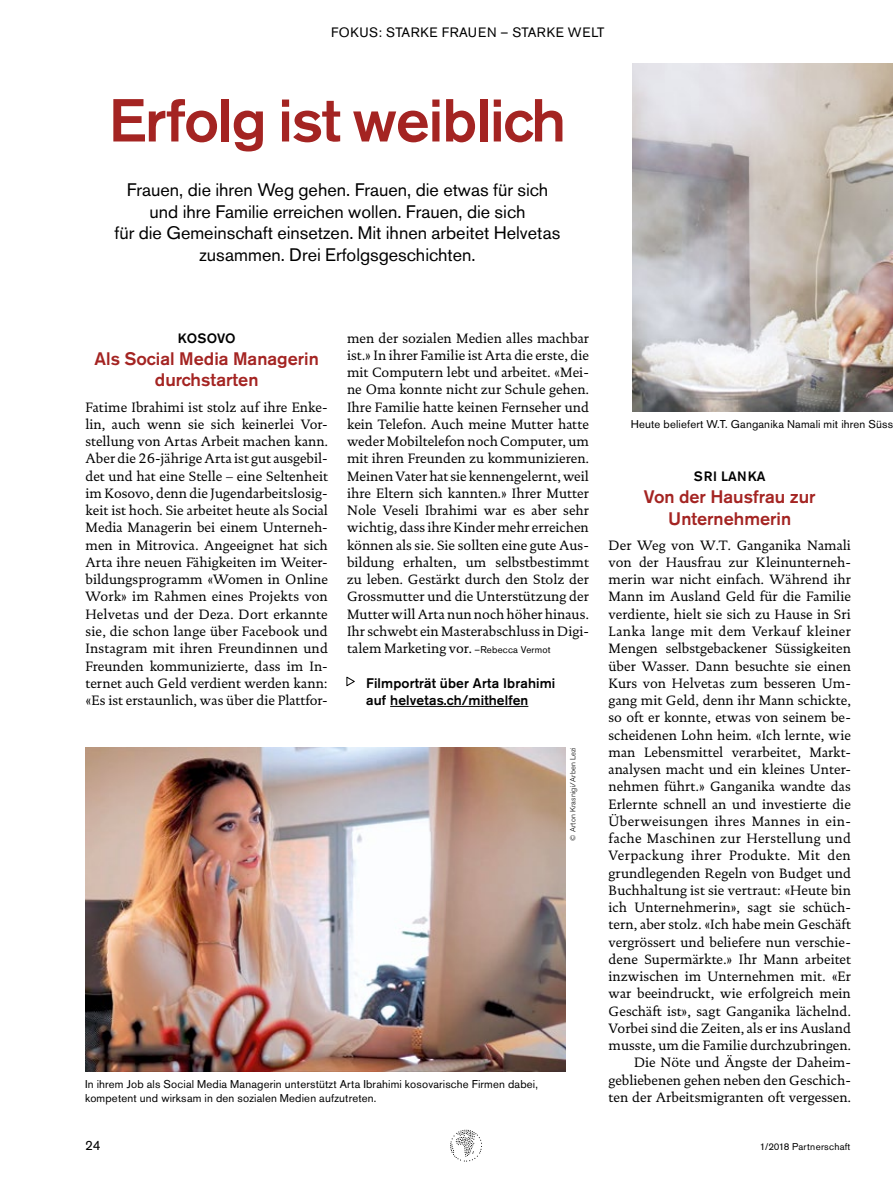
<style>
.page{position:relative;width:893px;height:1191px;background:#fff}
.page>*{position:absolute;margin:0;border:0;box-sizing:border-box;transform-origin:0 0}
.t1{font:500 60px "Akzidenz Grotesk BE";letter-spacing:-.02em;color:#a42422}
.t2{font:18px/21.5px "Akzidenz Grotesk BE";color:#000;text-align:center}
.t3{font:500 18px/21px "Akzidenz Grotesk BE";color:#a42422;text-align:center}
.t4{font:13.8px/17.2px "DTL Documenta TOT";color:#000;text-align:justify}
.t5{font:500 13.8px/17.2px "Akzidenz Grotesk BE";letter-spacing:.01em;color:#000}
.t6{font:13.5px "Akzidenz Grotesk BE";letter-spacing:.045em;color:#000}
.t7{font:500 13.5px "Akzidenz Grotesk BE";letter-spacing:.04em;color:#000}
.t8{font:500 13.5px "Akzidenz Grotesk BE";letter-spacing:.02em;color:#000}
.t9{font:11.25px/13.8px "Akzidenz Grotesk BE";letter-spacing:.015em;color:#000}
.t10{font:9.75px "Akzidenz Grotesk BE";letter-spacing:.02em;color:#000}
.t11{font:300 7.5px "Akzidenz Grotesk BE";letter-spacing:.02em;color:#000}
.s1{font-family:"Akzidenz Grotesk BE";font-size:9.6px}
</style>
<div class="page">
<img style="left:632px;top:64px;width:261px;height:348px">
<img style="left:85px;top:747px;width:481px;height:324px">
<hr style="left:390px;top:706px;width:138px;height:1px;background:#000">
<svg style="left:346px;top:676px;width:9px;height:11px"></svg>
<svg style="left:450px;top:1129px;width:32px;height:32px"></svg>
<p class="t6" style="left:331px;top:25px;width:275px">FOKUS: STARKE FRAUEN – STARKE WELT</p>
<h1 class="t1" style="left:109px;top:84px;width:459px">Erfolg ist weiblich</h1>
<h2 class="t2" style="left:115px;top:179px;width:447px">Frauen, die ihren Weg gehen. Frauen, die etwas für sich und ihre Familie erreichen wollen. Frauen, die sich<br>für die Gemeinschaft einsetzen. Mit ihnen arbeitet Helvetas zusammen. Drei Erfolgsgeschichten.</h2>
<p class="t8" style="left:178px;top:330px;width:59px">KOSOVO</p>
<h2 class="t3" style="left:95px;top:348px;width:226px">Als Social Media Managerin durchstarten</h2>
<p class="t4" style="left:86px;top:398px;width:244px">Fatime Ibrahimi ist stolz auf ihre Enke&shy;lin, auch wenn sie sich keinerlei Vor&shy;stellung von Artas Arbeit machen kann.<br>Aber die 26-jährige Arta ist gut ausgebil&shy;det und hat eine Stelle – eine Seltenheit im Kosovo, denn die Jugendarbeitslosig&shy;keit ist hoch. Sie arbeitet heute als Social Media Managerin bei einem Unterneh&shy;men in Mitrovica. Angeeignet hat sich Arta ihre neuen Fähigkeiten im Weiter&shy;bildungsprogramm «Women in Online Work» im Rahmen eines Projekts von Helvetas und der Deza. Dort erkannte sie, die schon lange über Facebook und Instagram mit ihren Freundinnen und Freunden kommunizierte, dass im In&shy;ternet auch Geld verdient werden kann: «Es ist erstaunlich, was über die Plattfor-</p>
<p class="t4" style="left:347px;top:329px;width:243px">men der sozialen Medien alles machbar ist.» In ihrer Familie ist Arta die erste, die mit Computern lebt und arbeitet. «Mei&shy;ne Oma konnte nicht zur Schule gehen.<br>Ihre Familie hatte keinen Fernseher und kein Telefon. Auch meine Mutter hatte weder Mobiltelefon noch Computer, um mit ihren Freunden zu kommunizieren.<br>Meinen Vater hat sie kennengelernt, weil ihre Eltern sich kannten.» Ihrer Mutter Nole Veseli Ibrahimi war es aber sehr wichtig, dass ihre Kinder mehr erreichen können als sie. Sie sollten eine gute Aus&shy;bildung erhalten, um selbstbestimmt zu leben. Gestärkt durch den Stolz der Grossmutter und die Unterstützung der Mutter will Arta nun noch höher hinaus.<br>Ihr schwebt ein Masterabschluss in Digi&shy;talem Marketing vor. <span class="s1">–Rebecca Vermot</span></p>
<p class="t5" style="left:366px;top:674px;width:191px">Filmporträt über Arta Ibrahimi auf helvetas.ch/mithelfen</p>
<p class="t11" style="left:569px;top:840px;width:95px;rotate:-90deg">© Arton Krasnigi/Arben Lezi</p>
<p class="t9" style="left:85px;top:1077px;width:454px">In ihrem Job als Social Media Managerin unterstützt Arta Ibrahimi kosovarische Firmen dabei, kompetent und wirksam in den sozialen Medien aufzutreten.</p>
<p class="t9" style="left:631px;top:417px;width:264px">Heute beliefert W.T. Ganganika Namali mit ihren Süss</p>
<p class="t7" style="left:694px;top:468px;width:73px">SRI LANKA</p>
<h2 class="t3" style="left:644px;top:486px;width:173px;line-height:21.5px">Von der Hausfrau zur<br>Unternehmerin</h2>
<p class="t4" style="left:609px;top:536px;width:244px;text-align:right">Der Weg von W.T. Ganganika Namali von der Hausfrau zur Kleinunterneh&shy;merin war nicht einfach. Während ihr Mann im Ausland Geld für die Familie verdiente, hielt sie sich zu Hause in Sri Lanka lange mit dem Verkauf kleiner Mengen selbstgebackener Süssigkeiten über Wasser. Dann besuchte sie einen Kurs von Helvetas zum besseren Um&shy;gang mit Geld, denn ihr Mann schickte, so oft er konnte, etwas von seinem be&shy;scheidenen Lohn heim. «Ich lernte, wie man Lebensmittel verarbeitet, Markt&shy;analysen macht und ein kleines Unter&shy;nehmen führt.» Ganganika wandte das Erlernte schnell an und investierte die Überweisungen ihres Mannes in ein&shy;fache Maschinen zur Herstellung und Verpackung ihrer Produkte. Mit den grundlegenden Regeln von Budget und Buchhaltung ist sie vertraut: «Heute bin ich Unternehmerin», sagt sie schüch&shy;tern, aber stolz. «Ich habe mein Geschäft vergrössert und beliefere nun verschie&shy;dene Supermärkte.» Ihr Mann arbeitet inzwischen im Unternehmen mit. «Er war beeindruckt, wie erfolgreich mein Geschäft ist», sagt Ganganika lächelnd.<br>Vorbei sind die Zeiten, als er ins Ausland musste, um die Familie durchzubringen.<br>Die Nöte und Ängste der Daheim&shy;gebliebenen gehen neben den Geschich&shy;ten der Arbeitsmigranten oft vergessen.</p>
<p class="t6" style="left:85px;top:1137px;width:17px">24</p>
<p class="t10" style="left:760px;top:1140px;width:92px">1/2018 Partnerschaft</p>
</div>
